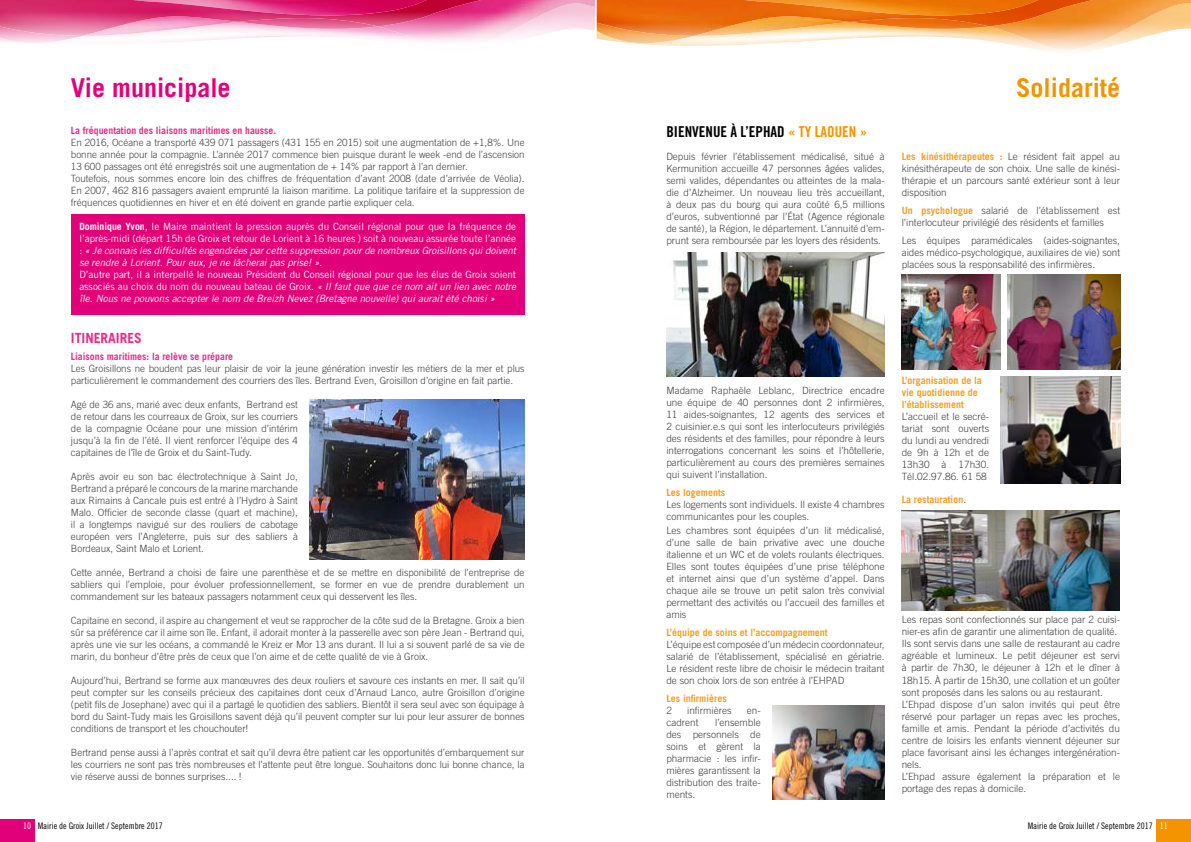
<style>
.page{position:relative;width:1191px;height:842px;background:#fff}
.page>*{position:absolute;margin:0;border:0;box-sizing:border-box;transform-origin:0 0}
.t1{font:700 26px "Trade Gothic";color:#e2007a}
.t2{font:700 26px "Trade Gothic";color:#f39400}
.t3{font:15px "Trade Gothic Bold Cond Twenty";color:#000}
.t4{font:700 14px "Trade Gothic";color:#e52d87}
.t5{font:300 10px/12px "Trade Gothic";color:#3e3d40;text-align:justify}
.t6{font:10px/12px "Trade Gothic";color:#fff;text-align:justify}
.t7{font:700 10px/12px "Trade Gothic";color:#f49f25}
.t8{font:700 10px "Trade Gothic";color:#e52d87}
.t9{font:9px "Trade Gothic Cond Eighteen";color:#000}
.s1{font-weight:700}
.s2{font-style:italic}
.s3{color:#f39400}
.s4{font-weight:700;color:#f49f25}
.s5{font-weight:300;color:#3e3d40}
.s6{color:#fff}
</style>
<div class="page">
<div style="left:71px;top:214px;width:453px;height:101px;background:#e2007a"></div>
<div style="left:0;top:820px;width:34px;height:22px;background:#e2007a"></div>
<div style="left:1157px;top:820px;width:34px;height:22px;background:#f39400"></div>
<img style="left:0;top:36px;width:82px;height:7px">
<img style="left:159px;top:0;width:436px;height:43px">
<img style="left:0;top:0;width:543px;height:36px">
<img style="left:309px;top:400px;width:215px;height:159px">
<img style="left:666px;top:253px;width:218px;height:124px">
<img style="left:772px;top:706px;width:112px;height:93px">
<img style="left:1000px;top:377px;width:120px;height:106px">
<img style="left:901px;top:511px;width:218px;height:100px">
<img style="left:1007px;top:274px;width:113px;height:95px">
<img style="left:901px;top:274px;width:99px;height:95px">
<img style="left:596px;top:36px;width:97px;height:7px">
<img style="left:693px;top:0;width:498px;height:50px">
<img style="left:596px;top:0;width:559px;height:36px">
<h1 class="t1" style="left:71px;top:72px;width:161px">Vie municipale</h1>
<h1 class="t2" style="left:1016px;top:72px;width:105px">Solidarité</h1>
<p class="t8" style="left:71px;top:124px;width:207px">La fréquentation des liaisons maritimes en hausse.</p>
<p class="t5" style="left:71px;top:136px;width:455px;text-align:left">En 2016, Océane a transporté 439 071 passagers (431 155 en 2015) soit une augmentation de +1,8%. Une bonne année pour la compagnie. L’année 2017 commence bien puisque durant le week -end de l’ascension 13 600 passages ont été enregistrés soit une augmentation de + 14% par rapport à l’an dernier.<br>Toutefois, nous sommes encore loin des chiffres de fréquentation d’avant 2008 (date d’arrivée de Véolia).<br>En 2007, 462 816 passagers avaient emprunté la liaison maritime. La politique tarifaire et la suppression de fréquences quotidiennes en hiver et en été doivent en grande partie expliquer cela.</p>
<p class="t6" style="left:79px;top:220px;width:438px"><span class="s1">Dominique Yvon</span>, le Maire maintient la pression auprès du Conseil régional pour que la fréquence de l’après-midi (départ 15h de Groix et retour de Lorient à 16 heures ) soit à nouveau assurée toute l’année : <span class="s2">« Je connais les difficultés engendrées par cette suppression pour de nombreux Groisillons qui doivent se rendre à Lorient. Pour eux, je ne lâcherai pas prise! ».</span></p>
<p class="t6" style="left:79px;top:268px;width:438px">D’autre part, il a interpellé le nouveau Président du Conseil régional pour que les élus de Groix soient associés au choix du nom du nouveau bateau de Groix. <span class="s2">« Il faut que que ce nom ait un lien avec notre île. Nous ne pouvons accepter le nom de Breizh Nevez (Bretagne nouvelle) qui aurait été choisi »</span></p>
<h3 class="t4" style="left:71px;top:329px;width:72px">ITINERAIRES</h3>
<p class="t8" style="left:71px;top:351px;width:164px">Liaisons maritimes: la relève se prépare</p>
<p class="t5" style="left:71px;top:363px;width:455px">Les Groisillons ne boudent pas leur plaisir de voir la jeune génération investir les métiers de la mer et plus particulièrement le commandement des courriers des îles. Bertrand Even, Groisillon d’origine en fait partie.</p>
<p class="t5" style="left:71px;top:399px;width:228px">Agé de 36 ans, marié avec deux enfants, Bertrand est de retour dans les courreaux de Groix, sur les courriers de la compagnie Océane pour une mission d’intérim jusqu’à la fin de l’été. Il vient renforcer l’équipe des 4 capitaines de l’île de Groix et du Saint-Tudy.</p>
<p class="t5" style="left:71px;top:471px;width:228px">Après avoir eu son bac électrotechnique à Saint Jo, Bertrand a préparé le concours de la marine marchande aux Rimains à Cancale puis est entré à l’Hydro à Saint Malo. Officier de seconde classe (quart et machine), il a longtemps navigué sur des rouliers de cabotage européen vers l’Angleterre, puis sur des sabliers à Bordeaux, Saint Malo et Lorient.</p>
<p class="t5" style="left:71px;top:567px;width:455px">Cette année, Bertrand a choisi de faire une parenthèse et de se mettre en disponibilité de l’entreprise de sabliers qui l’emploie, pour évoluer professionnellement, se former en vue de prendre durablement un commandement sur les bateaux passagers notamment ceux qui desservent les îles.</p>
<p class="t5" style="left:71px;top:615px;width:455px">Capitaine en second, il aspire au changement et veut se rapprocher de la côte sud de la Bretagne. Groix a bien sûr sa préférence car il aime son île. Enfant, il adorait monter à la passerelle avec son père Jean - Bertrand qui, après une vie sur les océans, a commandé le Kreiz er Mor 13 ans durant. Il lui a si souvent parlé de sa vie de marin, du bonheur d’être près de ceux que l’on aime et de cette qualité de vie à Groix.</p>
<p class="t5" style="left:71px;top:675px;width:455px">Aujourd’hui, Bertrand se forme aux manœuvres des deux rouliers et savoure ces instants en mer. Il sait qu’il peut compter sur les conseils précieux des capitaines dont ceux d’Arnaud Lanco, autre Groisillon d’origine (petit fils de Josephane) avec qui il a partagé le quotidien des sabliers. Bientôt il sera seul avec son équipage à bord du Saint-Tudy mais les Groisillons savent déjà qu’il peuvent compter sur lui pour leur assurer de bonnes conditions de transport et les chouchouter!</p>
<p class="t5" style="left:71px;top:747px;width:455px">Bertrand pense aussi à l’après contrat et sait qu’il devra être patient car les opportunités d’embarquement sur les courriers ne sont pas très nombreuses et l’attente peut être longue. Souhaitons donc lui bonne chance, la vie réserve aussi de bonnes surprises.... !</p>
<h2 class="t3" style="left:666px;top:122px;width:202px">BIENVENUE À L’EPHAD <span class="s3">« TY LAOUEN »</span></h2>
<p class="t5" style="left:666px;top:151px;width:220px">Depuis février l’établissement médicalisé, situé à Kermunition accueille 47 personnes âgées valides, semi valides, dépendantes ou atteintes de la mala&shy;die d’Alzheimer. Un nouveau lieu très accueillant, à deux pas du bourg qui aura coûté 6,5 millions d’euros, subventionné par l’État (Agence régionale de santé), la Région, le département. L’annuité d’em&shy;prunt sera remboursée par les loyers des résidents.</p>
<p class="t5" style="left:901px;top:151px;width:220px"><span class="s4">Les kinésithérapeutes :</span> Le résident fait appel au kinésithérapeute de son choix. Une salle de kinési&shy;thérapie et un parcours santé extérieur sont à leur disposition</p>
<p class="t5" style="left:901px;top:204px;width:220px"><span class="s4">Un psychologue</span> salarié de l’établissement est l’interlocuteur privilégié des résidents et familles</p>
<p class="t5" style="left:901px;top:234px;width:220px">Les équipes paramédicales (aides-soignantes, aides médico-psychologique, auxiliaires de vie) sont placées sous la responsabilité des infirmières.</p>
<p class="t5" style="left:666px;top:384px;width:220px">Madame Raphaële Leblanc, Directrice encadre une équipe de 40 personnes dont 2 infirmières, 11 aides-soignantes, 12 agents des services et 2 cuisinier.e.s qui sont les interlocuteurs privilégiés des résidents et des familles, pour répondre à leurs interrogations concernant les soins et l’hôtellerie, particulièrement au cours des premières semaines qui suivent l’installation.</p>
<p class="t7" style="left:666px;top:486px;width:60px">Les logements</p>
<p class="t5" style="left:666px;top:498px;width:220px">Les logements sont individuels. Il existe 4 chambres communicantes pour les couples.</p>
<p class="t5" style="left:666px;top:525px;width:220px">Les chambres sont équipées d’un lit médicalisé, d’une salle de bain privative avec une douche italienne et un WC et de volets roulants électriques.<br>Elles sont toutes équipées d’une prise téléphone et internet ainsi que d’un système d’appel. Dans chaque aile se trouve un petit salon très convivial permettant des activités ou l’accueil des familles et amis</p>
<p class="t7" style="left:666px;top:626px;width:163px">L’équipe de soins et l’accompagnement</p>
<p class="t5" style="left:666px;top:638px;width:220px">L’équipe est composée d’un médecin coordonnateur, salarié de l’établissement, spécialisé en gériatrie.<br>Le résident reste libre de choisir le médecin traitant de son choix lors de son entrée à l’EHPAD</p>
<p class="t7" style="left:666px;top:692px;width:62px">Les infirmières</p>
<p class="t5" style="left:666px;top:704px;width:7px">2</p>
<p class="t5" style="left:687px;top:704px;width:46px">infirmières</p>
<p class="t5" style="left:747px;top:704px;width:15px">en-</p>
<p class="t5" style="left:666px;top:716px;width:34px">cadrent</p>
<p class="t5" style="left:666px;top:716px;width:96px;text-indent:49px">l’ensemble des personnels de soins et gèrent la pharmacie : les infir&shy;mières garantissent la distribution des traite&shy;ments.</p>
<p class="t7" style="left:901px;top:374px;width:82px">L’organisation de la vie quotidienne de l’établissement</p>
<p class="t5" style="left:901px;top:410px;width:89px">L’accueil et le secré&shy;tariat sont ouverts du lundi au vendredi de 9h à 12h et de 13h30 à 17h30.<br>Tél.02.97.86. 61 58</p>
<p class="t7" style="left:901px;top:494px;width:66px">La restauration<span class="s5">.</span></p>
<p class="t5" style="left:901px;top:614px;width:220px;text-align:left">Les repas sont confectionnés sur place par 2 cuisi&shy;nier-es afin de garantir une alimentation de qualité.<br>Ils sont servis dans une salle de restaurant au cadre agréable et lumineux. Le petit déjeuner est servi à partir de 7h30, le déjeuner à 12h et le dîner à 18h15. À partir de 15h30, une collation et un goûter sont proposés dans les salons ou au restaurant.<br>L’Ehpad dispose d’un salon invités qui peut être réservé pour partager un repas avec les proches, famille et amis. Pendant la période d’activités du centre de loisirs les enfants viennent déjeuner sur place favorisant ainsi les échanges intergénération&shy;nels.<br>L’Ehpad assure également la préparation et le portage des repas à domicile.</p>
<p class="t9" style="left:23px;top:820px;width:141px"><span class="s6">10</span> Mairie de Groix Juillet / Septembre 2017</p>
<p class="t9" style="left:1027px;top:820px;width:142px">Mairie de Groix Juillet / Septembre 2017 <span class="s6">11</span></p>
</div>
